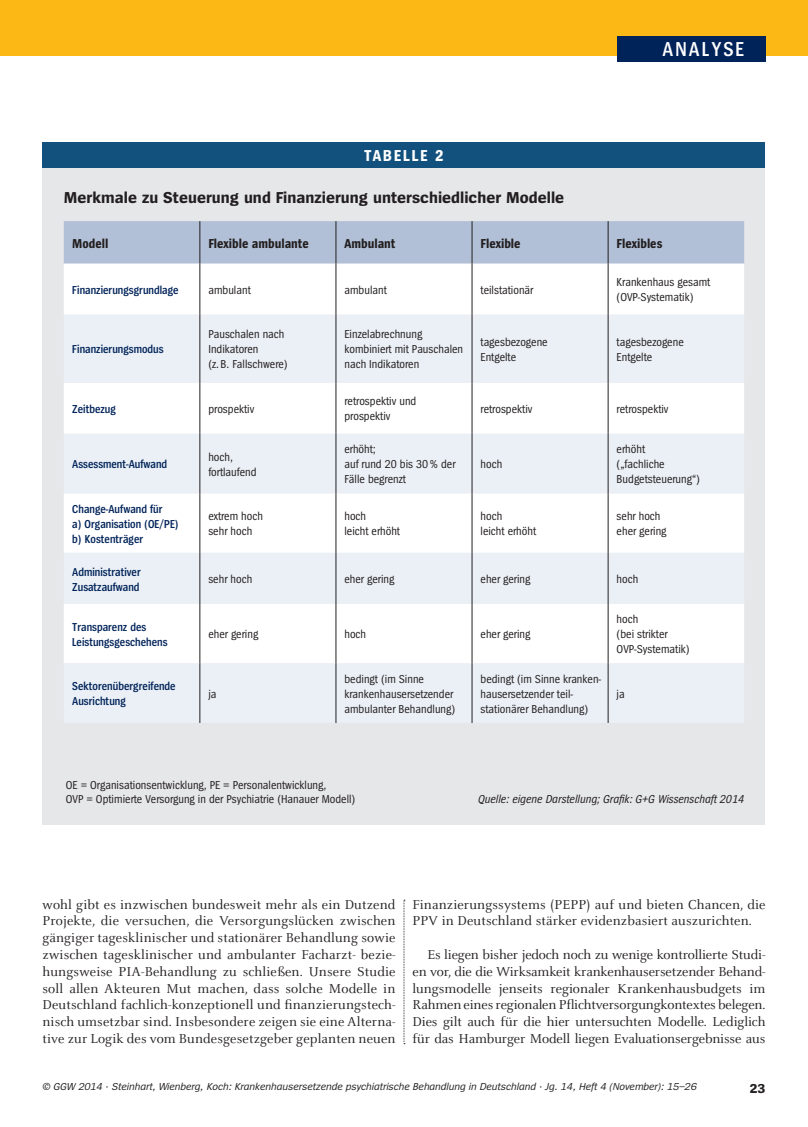
<style>
.page{position:relative;width:808px;height:1127px;background:#fff}
.page>*{position:absolute;margin:0;border:0;box-sizing:border-box;transform-origin:0 0}
.t1{font:600 21px "Spiegel Cd";letter-spacing:.1em;color:#fff}
.t2{font:700 16.5px "Spiegel";color:#231f20}
.t3{font:700 16.5px "Spiegel Cd";letter-spacing:.1em;color:#fff}
.Lauftext_ohne_Einzug{font:14.25px/16.8px "Celeste";letter-spacing:.01em;color:#231f20;text-align:justify}
.Überschrift_X_X_X{font:700 13.5px "Spiegel Cd";color:#231f20}
.t4{font:700 13.5px "Spiegel";color:#231f20}
.Tabelle_klein{font:12px/15px "Spiegel Cd";color:#231f20}
.Tabelle_klein-2{font:600 12px/15px "Spiegel Cd";color:#002359}
.t5{font:italic 12px "Spiegel Cd";color:#231f20}
.t6{font:italic 10.5px "Spiegel";color:#231f20}
</style>
<div class="page">
<div style="left:0;top:0;width:808px;height:55px;background:#fcb814"></div>
<div style="left:617px;top:36px;width:148px;height:26px;background:#002359"></div>
<svg style="left:404px;top:900px;width:1px;height:144px"></svg>
<div style="left:43px;top:142px;width:722px;height:682px;background:#e6e7e9"></div>
<div style="left:43px;top:142px;width:722px;height:26px;background:#12517d"></div>
<div style="left:64px;top:221px;width:680px;height:43px;background:#b1c0d6"></div>
<div style="left:64px;top:264px;width:680px;height:51px;background:#fff"></div>
<svg style="left:64px;top:315px;width:680px;height:408px;fill:#ebf0f6"></svg>
<hr style="left:200px;top:221px;width:1px;height:43px;background:#231f20">
<hr style="left:336px;top:221px;width:1px;height:43px;background:#231f20">
<hr style="left:200px;top:264px;width:1px;height:51px;background:#231f20">
<hr style="left:336px;top:264px;width:1px;height:51px;background:#231f20">
<hr style="left:200px;top:315px;width:1px;height:68px;background:#231f20">
<hr style="left:336px;top:315px;width:1px;height:68px;background:#231f20">
<hr style="left:200px;top:383px;width:1px;height:51px;background:#231f20">
<hr style="left:336px;top:383px;width:1px;height:51px;background:#231f20">
<hr style="left:200px;top:434px;width:1px;height:59px;background:#231f20">
<hr style="left:336px;top:434px;width:1px;height:59px;background:#231f20">
<hr style="left:200px;top:493px;width:1px;height:60px;background:#231f20">
<hr style="left:336px;top:493px;width:1px;height:60px;background:#231f20">
<hr style="left:200px;top:553px;width:1px;height:51px;background:#231f20">
<hr style="left:336px;top:553px;width:1px;height:51px;background:#231f20">
<hr style="left:200px;top:604px;width:1px;height:59px;background:#231f20">
<hr style="left:336px;top:604px;width:1px;height:59px;background:#231f20">
<hr style="left:200px;top:663px;width:1px;height:60px;background:#231f20">
<hr style="left:336px;top:663px;width:1px;height:60px;background:#231f20">
<hr style="left:472px;top:221px;width:1px;height:43px;background:#231f20">
<hr style="left:608px;top:221px;width:1px;height:43px;background:#231f20">
<hr style="left:472px;top:264px;width:1px;height:51px;background:#231f20">
<hr style="left:608px;top:264px;width:1px;height:51px;background:#231f20">
<hr style="left:472px;top:315px;width:1px;height:68px;background:#231f20">
<hr style="left:608px;top:315px;width:1px;height:68px;background:#231f20">
<hr style="left:472px;top:383px;width:1px;height:51px;background:#231f20">
<hr style="left:608px;top:383px;width:1px;height:51px;background:#231f20">
<hr style="left:472px;top:434px;width:1px;height:59px;background:#231f20">
<hr style="left:608px;top:434px;width:1px;height:59px;background:#231f20">
<hr style="left:472px;top:493px;width:1px;height:60px;background:#231f20">
<hr style="left:608px;top:493px;width:1px;height:60px;background:#231f20">
<hr style="left:472px;top:553px;width:1px;height:51px;background:#231f20">
<hr style="left:608px;top:553px;width:1px;height:51px;background:#231f20">
<hr style="left:472px;top:604px;width:1px;height:59px;background:#231f20">
<hr style="left:608px;top:604px;width:1px;height:59px;background:#231f20">
<hr style="left:472px;top:663px;width:1px;height:60px;background:#231f20">
<hr style="left:608px;top:663px;width:1px;height:60px;background:#231f20">
<h1 class="t1" style="left:663px;top:38px;width:83px">ANALYSE</h1>
<p class="t3" style="left:364px;top:147px;width:81px">TABELLE 2</p>
<p class="t2" style="left:64px;top:189px;width:502px">Merkmale zu Steuerung und Finanzierung unterschiedlicher Modelle</p>
<p class="Überschrift_X_X_X" style="left:72px;top:236px;width:38px">Modell</p>
<p class="Überschrift_X_X_X" style="left:208px;top:236px;width:102px">Flexible ambulante</p>
<p class="Überschrift_X_X_X" style="left:344px;top:236px;width:52px">Ambulant</p>
<p class="Überschrift_X_X_X" style="left:480px;top:236px;width:42px">Flexible</p>
<p class="Überschrift_X_X_X" style="left:617px;top:236px;width:47px">Flexibles</p>
<p class="Tabelle_klein-2" style="left:72px;top:283px;width:108px">Finanzierungsgrundlage</p>
<p class="Tabelle_klein" style="left:208px;top:283px;width:44px">ambulant</p>
<p class="Tabelle_klein" style="left:344px;top:283px;width:44px">ambulant</p>
<p class="Tabelle_klein" style="left:480px;top:283px;width:54px">teilstationär</p>
<p class="Tabelle_klein" style="left:617px;top:275px;width:95px">Krankenhaus gesamt</p>
<p class="Tabelle_klein" style="left:617px;top:290px;width:78px">(OVP-Systematik)</p>
<p class="Tabelle_klein-2" style="left:72px;top:342px;width:93px">Finanzierungsmodus</p>
<p class="Tabelle_klein" style="left:208px;top:327px;width:78px">Pauschalen nach</p>
<p class="Tabelle_klein" style="left:208px;top:342px;width:52px">Indikatoren</p>
<p class="Tabelle_klein" style="left:208px;top:357px;width:81px">(z. B. Fallschwere)</p>
<p class="Tabelle_klein-2" style="left:72px;top:402px;width:45px">Zeitbezug</p>
<p class="Tabelle_klein" style="left:208px;top:402px;width:48px">prospektiv</p>
<p class="Tabelle_klein-2" style="left:72px;top:457px;width:96px">Assessment-Aufwand</p>
<p class="Tabelle_klein-2" style="left:72px;top:501px;width:92px">Change-Aufwand für</p>
<p class="Tabelle_klein-2" style="left:72px;top:516px;width:108px">a) Organisation (OE/PE)</p>
<p class="Tabelle_klein-2" style="left:72px;top:531px;width:73px">b) Kostenträger</p>
<p class="Tabelle_klein" style="left:208px;top:449px;width:26px">hoch,</p>
<p class="Tabelle_klein" style="left:208px;top:464px;width:50px">fortlaufend</p>
<p class="Tabelle_klein" style="left:208px;top:509px;width:56px">extrem hoch</p>
<p class="Tabelle_klein" style="left:208px;top:524px;width:45px">sehr hoch</p>
<p class="Tabelle_klein" style="left:344px;top:327px;width:79px">Einzelabrechnung</p>
<p class="Tabelle_klein" style="left:344px;top:342px;width:120px">kombiniert mit Pauschalen nach Indikatoren</p>
<p class="Tabelle_klein" style="left:344px;top:394px;width:73px">retrospektiv und</p>
<p class="Tabelle_klein" style="left:344px;top:409px;width:48px">prospektiv</p>
<p class="Tabelle_klein" style="left:480px;top:335px;width:69px">tagesbezogene</p>
<p class="Tabelle_klein" style="left:480px;top:350px;width:37px">Entgelte</p>
<p class="Tabelle_klein" style="left:617px;top:335px;width:69px">tagesbezogene</p>
<p class="Tabelle_klein" style="left:617px;top:350px;width:37px">Entgelte</p>
<p class="Tabelle_klein" style="left:480px;top:402px;width:53px">retrospektiv</p>
<p class="Tabelle_klein" style="left:617px;top:402px;width:53px">retrospektiv</p>
<p class="Tabelle_klein" style="left:344px;top:442px;width:33px">erhöht;</p>
<p class="Tabelle_klein" style="left:344px;top:457px;width:112px">auf rund 20 bis 30% der<br>Fälle begrenzt</p>
<p class="Tabelle_klein" style="left:480px;top:457px;width:23px">hoch</p>
<p class="Tabelle_klein" style="left:617px;top:442px;width:30px">erhöht</p>
<p class="Tabelle_klein" style="left:617px;top:457px;width:50px">(„fachliche</p>
<p class="Tabelle_klein" style="left:617px;top:472px;width:85px">Budgetsteuerung“)</p>
<p class="Tabelle_klein" style="left:344px;top:509px;width:23px">hoch</p>
<p class="Tabelle_klein" style="left:344px;top:524px;width:57px">leicht erhöht</p>
<p class="Tabelle_klein" style="left:480px;top:509px;width:23px">hoch</p>
<p class="Tabelle_klein" style="left:480px;top:524px;width:57px">leicht erhöht</p>
<p class="Tabelle_klein" style="left:617px;top:509px;width:45px">sehr hoch</p>
<p class="Tabelle_klein" style="left:617px;top:524px;width:51px">eher gering</p>
<p class="Tabelle_klein-2" style="left:72px;top:564px;width:70px">Administrativer</p>
<p class="Tabelle_klein-2" style="left:72px;top:579px;width:69px">Zusatzaufwand</p>
<p class="Tabelle_klein-2" style="left:72px;top:620px;width:76px">Transparenz des</p>
<p class="Tabelle_klein-2" style="left:72px;top:635px;width:97px">Leistungsgeschehens</p>
<p class="Tabelle_klein" style="left:208px;top:572px;width:45px">sehr hoch</p>
<p class="Tabelle_klein" style="left:344px;top:572px;width:51px">eher gering</p>
<p class="Tabelle_klein" style="left:480px;top:572px;width:51px">eher gering</p>
<p class="Tabelle_klein" style="left:617px;top:572px;width:23px">hoch</p>
<p class="Tabelle_klein" style="left:208px;top:627px;width:51px">eher gering</p>
<p class="Tabelle_klein" style="left:344px;top:627px;width:23px">hoch</p>
<p class="Tabelle_klein" style="left:480px;top:627px;width:51px">eher gering</p>
<p class="Tabelle_klein" style="left:617px;top:612px;width:23px">hoch</p>
<p class="Tabelle_klein" style="left:617px;top:627px;width:53px">(bei strikter</p>
<p class="Tabelle_klein" style="left:617px;top:642px;width:75px">OVP-Systematik)</p>
<p class="Tabelle_klein-2" style="left:72px;top:679px;width:105px">Sektorenübergreifende<br>Ausrichtung</p>
<p class="Tabelle_klein" style="left:208px;top:687px;width:10px">ja</p>
<p class="Tabelle_klein" style="left:344px;top:672px;width:112px">bedingt (im Sinne krankenhausersetzender ambulanter Behandlung)</p>
<p class="Tabelle_klein" style="left:480px;top:672px;width:122px">bedingt (im Sinne kranken&shy;hausersetzender teil&shy;stationärer Behandlung)</p>
<p class="Tabelle_klein" style="left:617px;top:687px;width:10px">ja</p>
<p class="Tabelle_klein" style="left:66px;top:778px;width:291px;line-height:14.4px">OE = Organisationsentwicklung, PE = Personalentwicklung,<br>OVP = Optimierte Versorgung in der Psychiatrie (Hanauer Modell)</p>
<p class="t5" style="left:478px;top:793px;width:267px">Quelle: eigene Darstellung; Grafik: G+G Wissenschaft 2014</p>
<p class="Lauftext_ohne_Einzug" style="left:43px;top:896px;width:354px">wohl gibt es inzwischen bundesweit mehr als ein Dutzend Projekte, die versuchen, die Versorgungslücken zwischen gängiger tagesklinischer und stationärer Behandlung sowie zwischen tagesklinischer und ambulanter Facharzt- bezie&shy;hungsweise PIA-Behandlung zu schließen. Unsere Studie soll allen Akteuren Mut machen, dass solche Modelle in Deutschland fachlich-konzeptionell und finanzierungstech&shy;nisch umsetzbar sind. Insbesondere zeigen sie eine Alterna&shy;tive zur Logik des vom Bundesgesetzgeber geplanten neuen</p>
<p class="Lauftext_ohne_Einzug" style="left:412px;top:896px;width:354px">Finanzierungssystems (PEPP) auf und bieten Chancen, die<br>PPV in Deutschland stärker evidenzbasiert auszurichten.</p>
<p class="Lauftext_ohne_Einzug" style="left:412px;top:946px;width:354px;text-indent:15px">Es liegen bisher jedoch noch zu wenige kontrollierte Studi&shy;en vor, die die Wirksamkeit krankenhausersetzender Behand&shy;lungsmodelle jenseits regionaler Krankenhausbudgets im Rahmen eines regionalen Pflichtversorgungkontextes belegen.<br>Dies gilt auch für die hier untersuchten Modelle. Lediglich für das Hamburger Modell liegen Evaluationsergebnisse aus</p>
<p class="t6" style="left:43px;top:1081px;width:656px">© GGW 2014 · Steinhart, Wienberg, Koch: Krankenhausersetzende psychiatrische Behandlung in Deutschland · Jg. 14, Heft 4 (November): 15–26</p>
<p class="t4" style="left:750px;top:1081px;width:17px">23</p>
</div>
